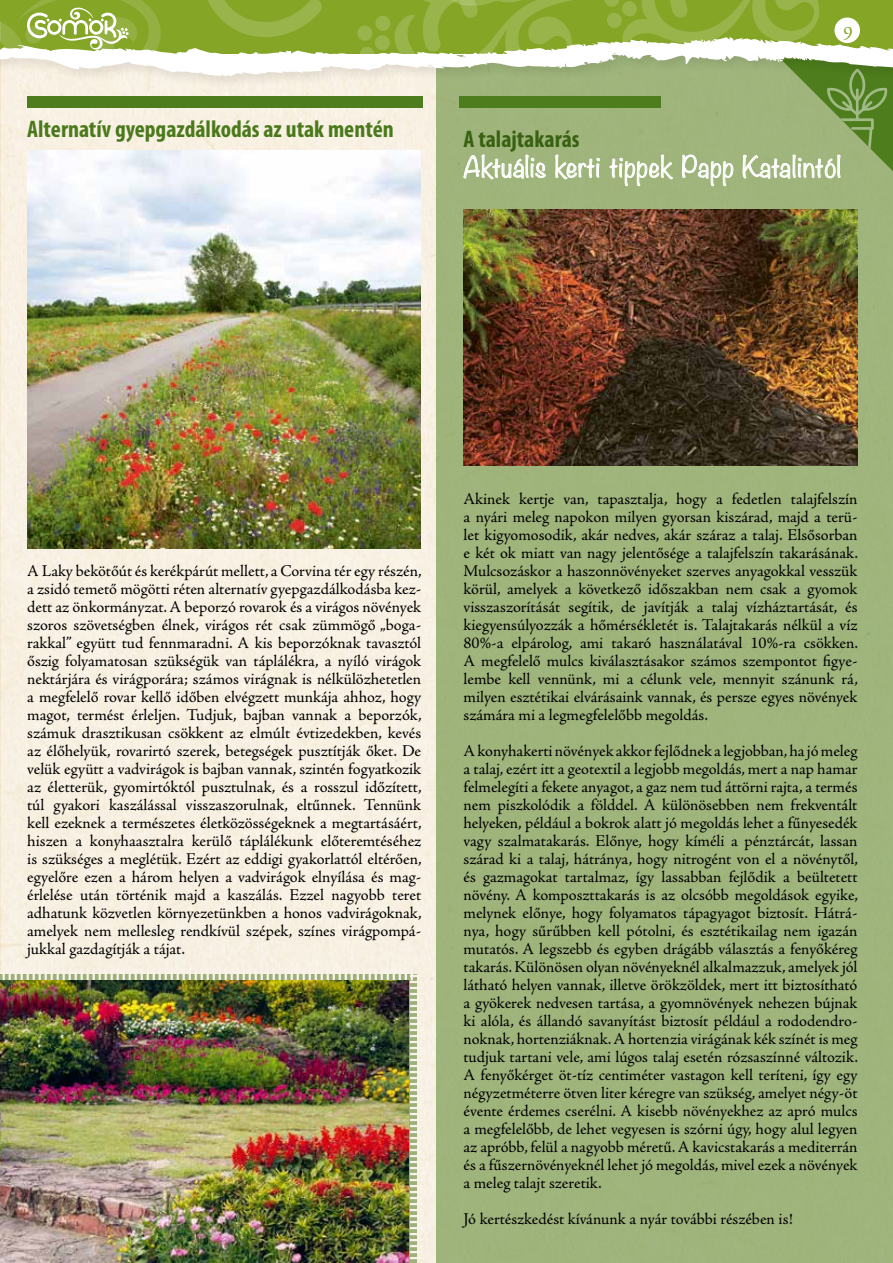
<style>
.page{position:relative;width:893px;height:1263px;background:#fff}
.page>*{position:absolute;margin:0;border:0;box-sizing:border-box;transform-origin:0 0}
.t1{font:300 25.5px "Noteworthy";letter-spacing:.04em;color:#fff}
.t2{font:700 condensed 24px "Myriad Pro";color:#4a791b}
.t3{font:700 condensed 24px "Myriad Pro";color:#396112}
.t4{font:21px "Adobe Garamond Pro";color:#85a526}
.t5{font:16.5px/18px "Adobe Jenson Pro";color:#000;text-align:justify}
</style>
<div class="page">
<svg style="left:0;top:966px;width:424px;height:297px;background:#d2d2b7"></svg>
<img style="left:0;top:981px;width:408px;height:282px">
<div style="left:437px;top:55px;width:456px;height:1208px;background:#9fb47c"></div>
<img style="left:0;top:0;width:893px;height:948px">
<h2 class="t2" style="left:27px;top:116px;width:368px">Alternatív gyepgazdálkodás az utak mentén</h2>
<p class="t4" style="left:843px;top:17px;width:11px">9</p>
<h2 class="t3" style="left:464px;top:126px;width:118px">A talajtakarás</h2>
<h1 class="t1" style="left:464px;top:145px;width:379px">Aktuális kerti tippek Papp Katalintól</h1>
<p class="t5" style="left:27px;top:562px;width:396px;text-align:left">A Laky bekötőút és kerékpárút mellett, a Corvina tér egy részén, a zsidó temető mögötti réten alternatív gyepgazdálkodásba kez&shy;dett az önkormányzat. A beporzó rovarok és a virágos növények szoros szövetségben élnek, virágos rét csak zümmögő „boga&shy;rakkal” együtt tud fennmaradni. A kis beporzóknak tavasztól őszig folyamatosan szükségük van táplálékra, a nyíló virágok nektárjára és virágporára; számos virágnak is nélkülözhetetlen a megfelelő rovar kellő időben elvégzett munkája ahhoz, hogy magot, termést érleljen. Tudjuk, bajban vannak a beporzók, számuk drasztikusan csökkent az elmúlt évtizedekben, kevés az élőhelyük, rovarirtó szerek, betegségek pusztítják őket. De velük együtt a vadvirágok is bajban vannak, szintén fogyatkozik az életterük, gyomirtóktól pusztulnak, és a rosszul időzített, túl gyakori kaszálással visszaszorulnak, eltűnnek. Tennünk kell ezeknek a természetes életközösségeknek a megtartásáért, hiszen a konyhaasztalra kerülő táplálékunk előteremtéséhez is szükséges a meglétük. Ezért az eddigi gyakorlattól eltérően, egyelőre ezen a három helyen a vadvirágok elnyílása és mag&shy;érlelése után történik majd a kaszálás. Ezzel nagyobb teret adhatunk közvetlen környezetünkben a honos vadvirágoknak, amelyek nem mellesleg rendkívül szépek, színes virágpompá&shy;jukkal gazdagítják a tájat.</p>
<p class="t5" style="left:464px;top:490px;width:396px">Akinek kertje van, tapasztalja, hogy a fedetlen talajfelszín a nyári meleg napokon milyen gyorsan kiszárad, majd a terü&shy;let kigyomosodik, akár nedves, akár száraz a talaj. Elsősorban e két ok miatt van nagy jelentősége a talajfelszín takarásának.<br>Mulcsozáskor a haszonnövényeket szerves anyagokkal vesszük körül, amelyek a következő időszakban nem csak a gyomok visszaszorítását segítik, de javítják a talaj vízháztartását, és kiegyensúlyozzák a hőmérsékletét is. Talajtakarás nélkül a víz 80%-a elpárolog, ami takaró használatával 10%-ra csökken.<br>A megfelelő mulcs kiválasztásakor számos szempontot figye&shy;lembe kell vennünk, mi a célunk vele, mennyit szánunk rá, milyen esztétikai elvárásaink vannak, és persze egyes növények számára mi a legmegfelelőbb megoldás.</p>
<p class="t5" style="left:464px;top:742px;width:396px">A konyhakerti növények akkor fejlődnek a legjobban, ha jó meleg a talaj, ezért itt a geotextil a legjobb megoldás, mert a nap hamar felmelegíti a fekete anyagot, a gaz nem tud áttörni rajta, a termés nem piszkolódik a földdel. A különösebben nem frekventált helyeken, például a bokrok alatt jó megoldás lehet a fűnyesedék vagy szalmatakarás. Előnye, hogy kíméli a pénztárcát, lassan szárad ki a talaj, hátránya, hogy nitrogént von el a növénytől, és gazmagokat tartalmaz, így lassabban fejlődik a beültetett növény. A komposzttakarás is az olcsóbb megoldások egyike, melynek előnye, hogy folyamatos tápagyagot biztosít. Hátrá&shy;nya, hogy sűrűbben kell pótolni, és esztétikailag nem igazán mutatós. A legszebb és egyben drágább választás a fenyőkéreg takarás. Különösen olyan növényeknél alkalmazzuk, amelyek jól látható helyen vannak, illetve örökzöldek, mert itt biztosítható a gyökerek nedvesen tartása, a gyomnövények nehezen bújnak ki alóla, és állandó savanyítást biztosít például a rododendro&shy;noknak, hortenziáknak. A hortenzia virágának kék színét is meg tudjuk tartani vele, ami lúgos talaj esetén rózsaszínné változik.<br>A fenyőkérget öt-tíz centiméter vastagon kell teríteni, így egy négyzetméterre ötven liter kéregre van szükség, amelyet négy-öt évente érdemes cserélni. A kisebb növényekhez az apró mulcs a megfelelőbb, de lehet vegyesen is szórni úgy, hogy alul legyen az apróbb, felül a nagyobb méretű. A kavicstakarás a mediterrán és a fűszernövényeknél lehet jó megoldás, mivel ezek a növények a meleg talajt szeretik.</p>
<p class="t5" style="left:464px;top:1210px;width:331px">Jó kertészkedést kívánunk a nyár további részében is!</p>
</div>
